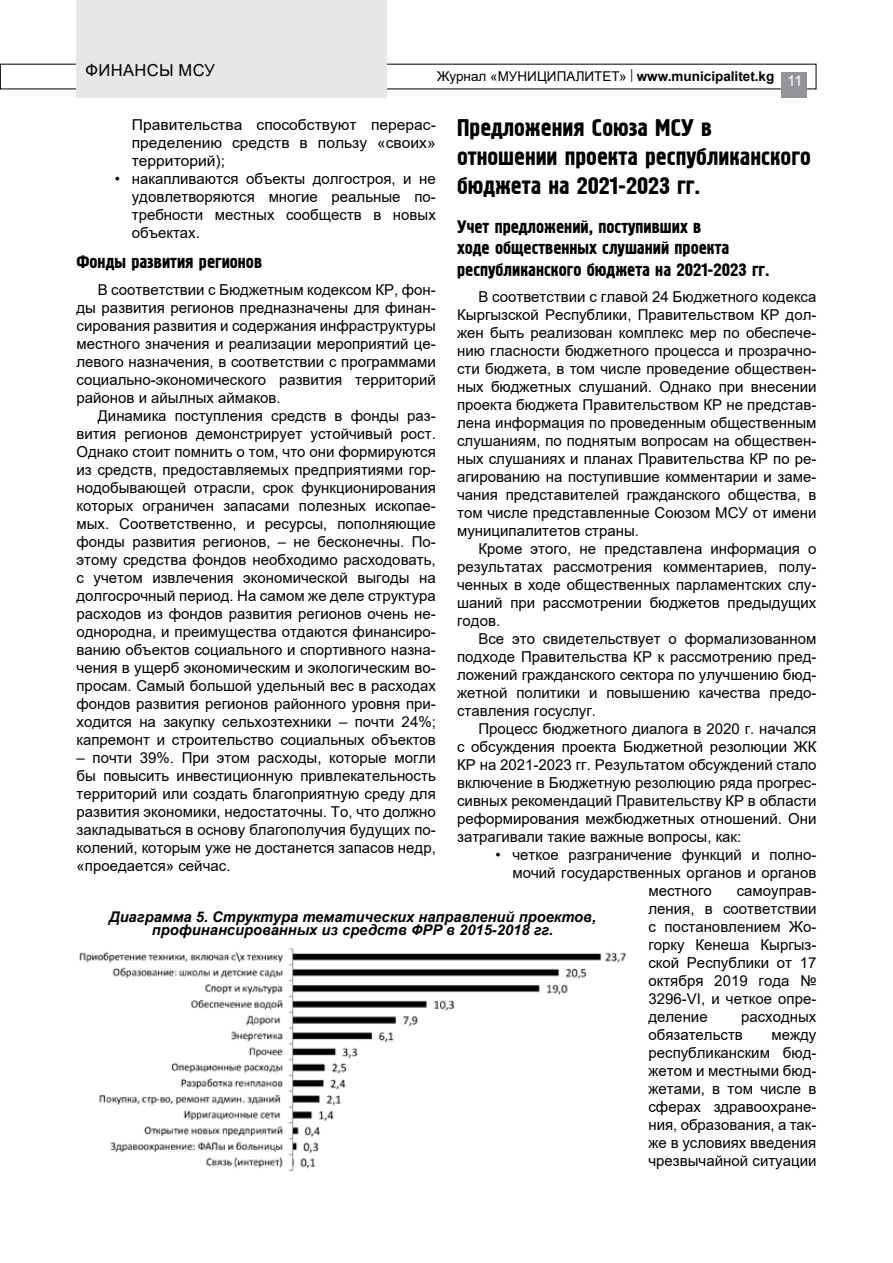
<style>
.page{position:relative;width:893px;height:1263px;background:#fff}
.page>*{position:absolute;margin:0;border:0;box-sizing:border-box;transform-origin:0 0}
.t1{font:24px/28.8px "Hermes";color:#000}
.t2{font:18px/21.6px "Hermes";color:#000}
.t3{font:16.5px "Arial";letter-spacing:.025em;color:#000}
.t4{font:15px/18px "Arial";color:#000;text-align:justify}
.t5{font:15px/18px "Arial";color:#000;text-align:justify;scale:1.04 1}
.t6{font:15px "Arial";color:#fff}
.t7{font:italic 700 14.7px/13.2px "Arial";color:#000;text-align:center}
.t8{font:13.5px "Arial";color:#000}
.s1{font-weight:700}
</style>
<div class="page">
<div style="left:781px;top:72px;width:26px;height:26px;background:#939598"></div>
<div style="left:77px;top:0;width:310px;height:98px;background:#e6e7e8"></div>
<img style="left:79px;top:948px;width:547px;height:224px">
<p class="t3" style="left:86px;top:59px;width:131px">ФИНАНСЫ МСУ</p>
<p class="t8" style="left:437px;top:67px;width:339px">Журнал «МУНИЦИПАЛИТЕТ» | <span class="s1">www.municipalitet.kg</span></p>
<p class="t6" style="left:787px;top:71px;width:17px">11</p>
<p class="t5" style="left:132px;top:116px;width:294px">Правительства способствуют перерас&shy;пределению средств в пользу «своих» территорий);</p>
<p class="t4" style="left:132px;top:170px;width:306px;text-indent:-17px">• накапливаются объекты долгостроя, и не удовлетворяются многие реальные по&shy;требности местных сообществ в новых объектах.</p>
<p class="t2" style="left:77px;top:252px;width:187px">Фонды развития регионов</p>
<p class="t4" style="left:77px;top:280px;width:361px;text-indent:21px">В соответствии с Бюджетным кодексом КР, фон&shy;ды развития регионов предназначены для финан&shy;сирования развития и содержания инфраструктуры местного значения и реализации мероприятий це&shy;левого назначения, в соответствии с программами социально-экономического развития территорий районов и айылных аймаков.</p>
<p class="t4" style="left:77px;top:406px;width:361px;text-indent:21px">Динамика поступления средств в фонды раз&shy;вития регионов демонстрирует устойчивый рост.<br>Однако стоит помнить о том, что они формируются из средств, предоставляемых предприятиями гор&shy;нодобывающей отрасли, срок функционирования которых ограничен запасами полезных ископае&shy;мых. Соответственно, и ресурсы, пополняющие фонды развития регионов, – не бесконечны. По&shy;этому средства фондов необходимо расходовать, с учетом извлечения экономической выгоды на долгосрочный период. На самом же деле структура расходов из фондов развития регионов очень не&shy;однородна, и преимущества отдаются финансиро&shy;ванию объектов социального и спортивного назна&shy;чения в ущерб экономическим и экологическим во&shy;просам. Самый большой удельный вес в расходах фондов развития регионов районного уровня при&shy;ходится на закупку сельхозтехники – почти 24%; капремонт и строительство социальных объектов</p>
<p class="t4" style="left:77px;top:748px;width:361px">– почти 39%. При этом расходы, которые могли бы повысить инвестиционную привлекательность территорий или создать благоприятную среду для развития экономики, недостаточны. То, что должно закладываться в основу благополучия будущих по&shy;колений, которым уже не достанется запасов недр, «проедается» сейчас.</p>
<h1 class="t1" style="left:457px;top:114px;width:355px">Предложения Союза МСУ в отношении проекта республиканского бюджета на 2021-2023 гг.</h1>
<p class="t2" style="left:457px;top:216px;width:314px">Учет предложений, поступивших в<br>ходе общественных слушаний проекта республиканского бюджета на 2021-2023 гг.</p>
<p class="t4" style="left:457px;top:288px;width:361px;text-indent:21px">В соответствии с главой 24 Бюджетного кодекса Кыргызской Республики, Правительством КР дол&shy;жен быть реализован комплекс мер по обеспече&shy;нию гласности бюджетного процесса и прозрачно&shy;сти бюджета, в том числе проведение обществен&shy;ных бюджетных слушаний. Однако при внесении проекта бюджета Правительством КР не представ&shy;лена информация по проведенным общественным слушаниям, по поднятым вопросам на обществен&shy;ных слушаниях и планах Правительства КР по ре&shy;агированию на поступившие комментарии и заме&shy;чания представителей гражданского общества, в том числе представленные Союзом МСУ от имени муниципалитетов страны.</p>
<p class="t4" style="left:457px;top:540px;width:361px;text-indent:21px">Кроме этого, не представлена информация о результатах рассмотрения комментариев, полу&shy;ченных в ходе общественных парламентских слу&shy;шаний при рассмотрении бюджетов предыдущих годов.</p>
<p class="t4" style="left:457px;top:630px;width:361px;text-indent:21px">Все это свидетельствует о формализованном подходе Правительства КР к рассмотрению пред&shy;ложений гражданского сектора по улучшению бюд&shy;жетной политики и повышению качества предо&shy;ставления госуслуг.</p>
<p class="t4" style="left:457px;top:720px;width:361px;text-indent:21px">Процесс бюджетного диалога в 2020 г. начался с обсуждения проекта Бюджетной резолюции ЖК КР на 2021-2023 гг. Результатом обсуждений стало включение в Бюджетную резолюцию ряда прогрес&shy;сивных рекомендаций Правительству КР в области реформирования межбюджетных отношений. Они затрагивали такие важные вопросы, как:</p>
<p class="t4" style="left:495px;top:846px;width:323px">• четкое разграничение функций и полно-</p>
<p class="t4" style="left:512px;top:864px;width:306px">мочий государственных органов и органов</p>
<p class="t4" style="left:648px;top:882px;width:65px">местного</p>
<p class="t4" style="left:648px;top:882px;width:169px;text-indent:88px">самоуправ&shy;ления, в соответствии с постановлением Жо&shy;горку Кенеша Кыргыз&shy;ской Республики от 17 октября 2019 года № 3296-VI, и четкое опре&shy;деление</p>
<p class="t7" style="left:109px;top:910px;width:489px">Диаграмма 5. Структура тематических направлений проектов, профинансированных из средств ФРР в 2015-2018 гг.</p>
<p class="t4" style="left:648px;top:1008px;width:169px;text-indent:93px">расходных обязательств</p>
<p class="t4" style="left:648px;top:1026px;width:169px;text-indent:123px">между республиканским бюд&shy;жетом и местными бюд&shy;жетами, в том числе в сферах здравоохране&shy;ния, образования, а так&shy;же в условиях введения чрезвычайной ситуации</p>
</div>
